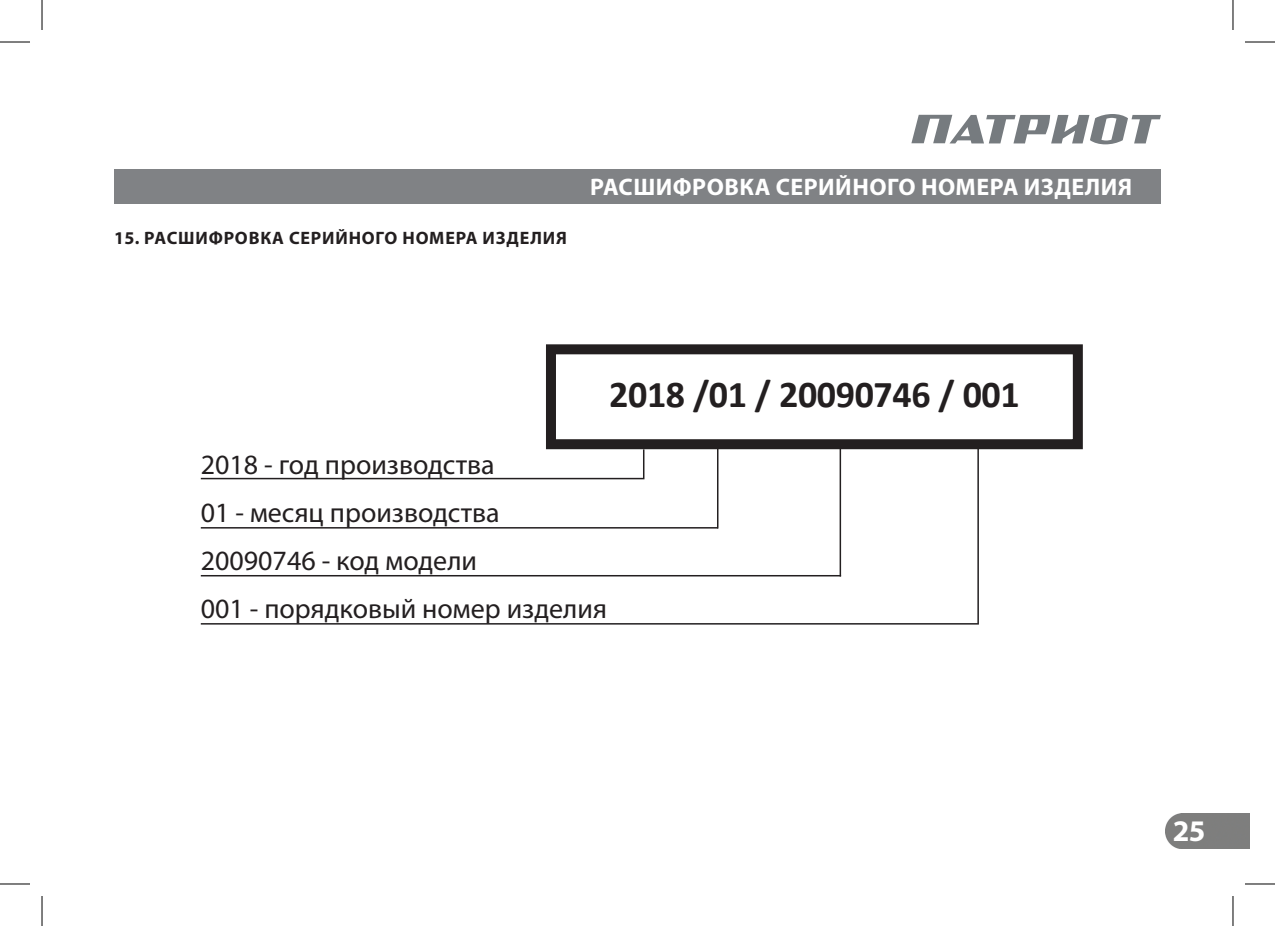
<style>
.page{position:relative;width:1275px;height:926px;background:#fff}
.page>*{position:absolute;margin:0;border:0;box-sizing:border-box;transform-origin:0 0}
.t1{font:700 38px "Calibri";letter-spacing:-.01em;color:#231f20}
.t2{font:700 30px "Myriad Pro";color:#fff}
.t3{font:28px/48px "Myriad Pro";color:#231f20}
.t4{font:700 24px "Myriad Pro";letter-spacing:.02em;color:#fff}
.t5{font:700 18px "Myriad Pro";letter-spacing:.045em;color:#231f20}
</style>
<div class="page">
<svg style="left:911px;top:114px;width:250px;height:30px"></svg>
<div style="left:114px;top:169px;width:1047px;height:34px;background:#808285"></div>
<div style="left:1165px;top:813px;width:85px;height:35px;background:#7e7e7d"></div>
<hr style="left:201px;top:478px;width:442px;height:1px;background:#231f20">
<hr style="left:201px;top:527px;width:516px;height:2px;background:#231f20">
<hr style="left:201px;top:575px;width:640px;height:1px;background:#231f20">
<hr style="left:201px;top:623px;width:778px;height:2px;background:#231f20">
<hr style="left:643px;top:449px;width:1px;height:30px;background:#231f20">
<hr style="left:717px;top:442px;width:1px;height:87px;background:#231f20">
<hr style="left:839px;top:442px;width:2px;height:134px;background:#231f20">
<hr style="left:977px;top:442px;width:2px;height:181px;background:#231f20">
<div style="left:546px;top:344px;width:536px;height:105px;border:10px solid #231f20"></div>
<hr style="left:0;top:42px;width:30px;height:1px;background:#000">
<hr style="left:1245px;top:42px;width:30px;height:1px;background:#000">
<hr style="left:0;top:884px;width:30px;height:1px;background:#000">
<hr style="left:1245px;top:884px;width:30px;height:1px;background:#000">
<hr style="left:42px;top:0;width:1px;height:30px;background:#000">
<hr style="left:42px;top:896px;width:1px;height:30px;background:#000">
<hr style="left:1232px;top:0;width:1px;height:30px;background:#000">
<hr style="left:1232px;top:896px;width:1px;height:30px;background:#000">
<p class="t5" style="left:114px;top:228px;width:454px">15. РАСШИФРОВКА СЕРИЙНОГО НОМЕРА ИЗДЕЛИЯ</p>
<p class="t4" style="left:590px;top:174px;width:544px">РАСШИФРОВКА СЕРИЙНОГО НОМЕРА ИЗДЕЛИЯ</p>
<h1 class="t1" style="left:609px;top:370px;width:412px">2018 /01 / 20090746 / 001</h1>
<p class="t3" style="left:201px;top:440px;width:408px">2018 - год производства<br>01 - месяц производства<br>20090746 - код модели<br>001 - порядковый номер изделия</p>
<p class="t2" style="left:1172px;top:814px;width:34px">25</p>
</div>
